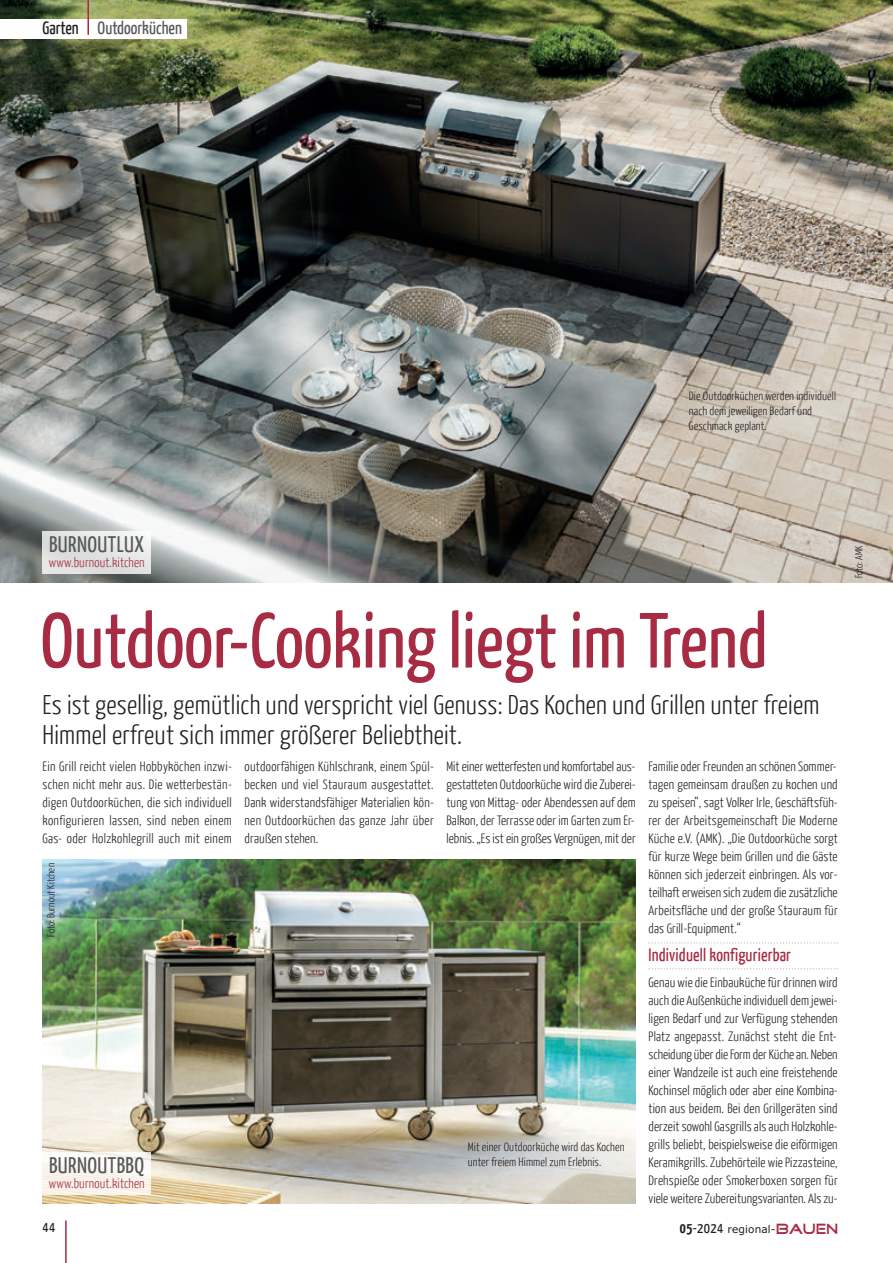
<style>
.page{position:relative;width:893px;height:1263px;background:#fff}
.page>*{position:absolute;margin:0;border:0;box-sizing:border-box;transform-origin:0 0}
.t1{font:78px "Yanone Kaffeesatz";color:#a62b43}
.t2{font:300 27px/30px "Yanone Kaffeesatz";letter-spacing:.01em;color:#231f20}
.t3{font:22.5px "Yanone Kaffeesatz";letter-spacing:.02em;color:#57585a}
.t4{font:18px "Yanone Kaffeesatz";letter-spacing:.01em;color:#a62b43}
.t5{font:18px "Yanone Kaffeesatz";color:#57585a}
.t6{font:15px "Yanone Kaffeesatz";color:#231f20}
.t7{font:300 13.5px/18px "Yanone Kaffeesatz";letter-spacing:.015em;color:#231f20;text-align:justify}
.t8{font:300 13.5px "Yanone Kaffeesatz";letter-spacing:.01em;color:#a62b43}
.t9{font:300 12px "Yanone Kaffeesatz";letter-spacing:.01em;color:#231f20}
.t10{font:300 10.5px "Yanone Kaffeesatz";letter-spacing:.01em;color:#231f20}
.t11{font:10.5px "XBOX360";letter-spacing:.01em;color:#231f20}
.s1{color:#231f20}
.s2{font-family:"Yanone Kaffeesatz";font-weight:700;font-size:15px}
.s3{font-family:"Yanone Kaffeesatz";font-size:15px}
.s4{font-family:"Good Times";font-size:15px;color:#a62b43}
</style>
<div class="page">
<img style="left:0;top:0;width:893px;height:583px">
<img style="left:43px;top:859px;width:593px;height:344px">
<svg style="left:648px;top:942px;width:190px;height:2px"></svg>
<svg style="left:648px;top:968px;width:190px;height:1px"></svg>
<div style="left:43px;top:531px;width:108px;height:43px;background:#fff;opacity:.8"></div>
<svg style="left:892px;top:19px;width:1px;height:19px"></svg>
<hr style="left:65px;top:1220px;width:2px;height:43px;background:#a62b43">
<div style="left:0;top:19px;width:187px;height:19px;background:#fff"></div>
<hr style="left:87px;top:0;width:2px;height:35px;background:#a62b43">
<div style="left:43px;top:1152px;width:108px;height:43px;background:#faf7ee"></div>
<p class="t5" style="left:43px;top:17px;width:141px"><span class="s1">Garten</span> Outdoorküchen</p>
<p class="t9" style="left:689px;top:389px;width:149px">Die Outdoorküchen werden individuell</p>
<p class="t9" style="left:689px;top:404px;width:125px">nach dem jeweiligen Bedarf und</p>
<p class="t9" style="left:689px;top:419px;width:79px">Geschmack geplant.</p>
<p class="t3" style="left:49px;top:531px;width:97px">BURNOUTLUX</p>
<p class="t8" style="left:49px;top:554px;width:97px">www.burnout.kitchen</p>
<p class="t1" style="left:40px;top:593px;width:729px">Outdoor-Cooking liegt im Trend</p>
<p class="t2" style="left:43px;top:689px;width:778px">Es ist gesellig, gemütlich und verspricht viel Genuss: Das Kochen und Grillen unter freiem<br>Himmel erfreut sich immer größerer Beliebtheit.</p>
<p class="t7" style="left:43px;top:757px;width:191px">Ein Grill reicht vielen Hobbyköchen inzwi&shy;schen nicht mehr aus. Die wetterbestän - digen Outdoorküchen, die sich individuell konfigurieren lassen, sind neben einem Gas- oder Holzkohlegrill auch mit einem</p>
<p class="t7" style="left:244px;top:757px;width:191px">outdoorfähigen Kühlschrank, einem Spül&shy;becken und viel Stauraum ausgestattet.<br>Dank widerstands fähiger Materialien kön&shy;nen Outdoorküchen das ganze Jahr über draußen stehen.</p>
<p class="t7" style="left:446px;top:757px;width:191px">Mit einer wetterfesten und komfortabel aus&shy;gestatteten Outdoorküche wird die Zuberei&shy;tung von Mittag- oder Abendessen auf dem Balkon, der Terrasse oder im Garten zum Er&shy;lebnis. „Es ist ein großes Vergnügen, mit der</p>
<p class="t7" style="left:648px;top:757px;width:191px">Familie oder Freunden an schönen Sommer&shy;tagen gemeinsam draußen zu kochen und zu speisen“, sagt Volker Irle, Geschäftsfüh&shy;rer der Arbeitsgemeinschaft Die Moderne Küche e.V. (AMK). „Die Outdoorküche sorgt für kurze Wege beim Grillen und die Gäste können sich jederzeit einbringen. Als vor&shy;teilhaft erweisen sich zudem die zusätzliche Arbeitsfläche und der große Stauraum für das Grill-Equipment.“</p>
<p class="t4" style="left:648px;top:944px;width:144px">Individuell konfigurierbar</p>
<p class="t7" style="left:648px;top:973px;width:191px">Genau wie die Einbauküche für drinnen wird auch die Außenküche individuell dem jewei&shy;ligen Bedarf und zur Verfügung stehenden Platz angepasst. Zunächst steht die Ent&shy;scheidung über die Form der Küche an. Neben einer Wandzeile ist auch eine frei stehende Kochinsel möglich oder aber eine Kombina&shy;tion aus beidem. Bei den Grillgeräten sind derzeit sowohl Gasgrills als auch Holzkohle&shy;grills beliebt, beispielsweise die eiförmigen Keramikgrills. Zubehörteile wie Pizzasteine, Drehspieße oder Smokerboxen sorgen für viele weitere Zubereitungs varianten. Als zu-</p>
<p class="t10" style="left:44px;top:936px;width:75px;rotate:-90deg">Foto: Burnout Kitchen</p>
<p class="t9" style="left:468px;top:1139px;width:158px">Mit einer Outdoorküche wird das Kochen</p>
<p class="t9" style="left:468px;top:1154px;width:135px">unter freiem Himmel zum Erlebnis.</p>
<p class="t3" style="left:49px;top:1151px;width:97px">BURNOUTBBQ</p>
<p class="t8" style="left:49px;top:1175px;width:97px">www.burnout.kitchen</p>
<p class="t6" style="left:43px;top:1217px;width:14px">44</p>
<p class="t11" style="left:680px;top:1225px;width:160px"><span class="s2">05</span><span class="s3">-2024</span> regional-<span class="s4">BAUEN</span></p>
<p class="t10" style="left:852px;top:578px;width:34px;rotate:-90deg">Foto: AMK</p>
</div>
